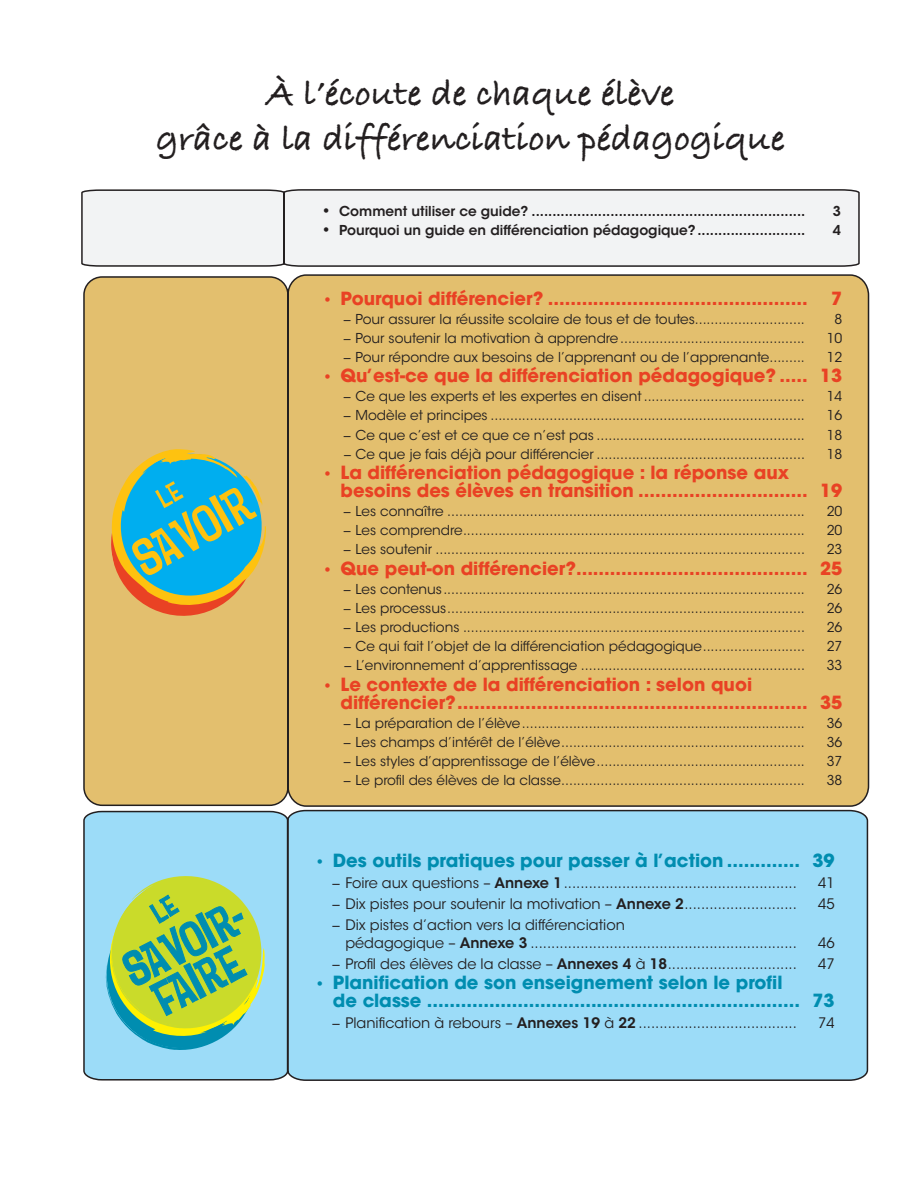
<style>
.page{position:relative;width:919px;height:1189px;background:#fff}
.page>*{position:absolute;margin:0;border:0;box-sizing:border-box;transform-origin:0 0}
.t1{font:37.5px/45px "Bradley Hand ITCTT Bold";color:#231f20;text-align:center}
.t2{font:700 18px/18px "ITC Avant Garde Std";color:#e94224}
.t3{font:700 18px/18px "ITC Avant Garde Std";color:#008db0}
.t4{font:14.4px/18px "ITC Avant Garde Std";color:#231f20}
.t5{font:13.65px "ITC Avant Garde Std";color:#231f20}
.t6{font:600 13.65px "ITC Avant Garde Std";color:#231f20}
.s1{font-weight:600}
</style>
<div class="page">
<div style="left:81px;top:189px;width:779px;height:78px;background:#f2f3f4"></div>
<div style="left:83px;top:274px;width:787px;height:533px;background:#e3bf6e"></div>
<svg style="left:101px;top:446px;width:168px;height:179px;background:#89b28d"></svg>
<div style="left:83px;top:809px;width:785px;height:272px;background:#9cdcf8"></div>
<svg style="left:96px;top:868px;width:173px;height:190px;background:#91cb8c"></svg>
<svg style="left:324px;top:208px;width:4px;height:4px"></svg>
<svg style="left:324px;top:227px;width:4px;height:4px"></svg>
<svg style="left:325px;top:297px;width:5px;height:4px"></svg>
<svg style="left:325px;top:374px;width:5px;height:5px"></svg>
<svg style="left:325px;top:471px;width:5px;height:5px"></svg>
<svg style="left:325px;top:567px;width:5px;height:5px"></svg>
<svg style="left:325px;top:683px;width:5px;height:4px"></svg>
<svg style="left:318px;top:858px;width:4px;height:5px"></svg>
<svg style="left:318px;top:981px;width:4px;height:4px"></svg>
<h1 class="t1" style="left:156px;top:70px;width:630px">À l’écoute de chaque élève<br>grâce à la différenciation pédagogique</h1>
<p class="t6" style="left:339px;top:202px;width:467px">Comment utiliser ce guide? ..................................................................</p>
<p class="t6" style="left:832px;top:202px;width:10px">3</p>
<p class="t6" style="left:339px;top:221px;width:467px">Pourquoi un guide en différenciation pédagogique?..........................</p>
<p class="t6" style="left:832px;top:221px;width:10px">4</p>
<h2 class="t2" style="left:340px;top:289px;width:469px">Pourquoi différencier? ..............................................</h2>
<h2 class="t2" style="left:831px;top:289px;width:13px">7</h2>
<p class="t5" style="left:343px;top:310px;width:463px">− Pour assurer la réussite scolaire de tous et de toutes............................</p>
<p class="t5" style="left:834px;top:310px;width:9px">8</p>
<p class="t5" style="left:343px;top:329px;width:463px">− Pour soutenir la motivation à apprendre...............................................</p>
<p class="t5" style="left:826px;top:329px;width:17px">10</p>
<p class="t5" style="left:343px;top:348px;width:463px">− Pour répondre aux besoins de l’apprenant ou de l’apprenante.........</p>
<p class="t5" style="left:826px;top:348px;width:17px">12</p>
<h2 class="t2" style="left:340px;top:366px;width:503px">Qu’est-ce que la différenciation pédagogique? ..... 13</h2>
<p class="t5" style="left:343px;top:388px;width:463px">− Ce que les experts et les expertes en disent.........................................</p>
<p class="t5" style="left:826px;top:388px;width:17px">14</p>
<p class="t5" style="left:343px;top:407px;width:463px">− Modèle et principes ................................................................................</p>
<p class="t5" style="left:826px;top:407px;width:17px">16</p>
<p class="t5" style="left:343px;top:426px;width:463px">− Ce que c’est et ce que ce n’est pas .....................................................</p>
<p class="t5" style="left:826px;top:426px;width:17px">18</p>
<p class="t5" style="left:343px;top:445px;width:463px">− Ce que je fais déjà pour différencier .....................................................</p>
<p class="t5" style="left:826px;top:445px;width:17px">18</p>
<h2 class="t2" style="left:340px;top:463px;width:503px">La différenciation pédagogique : la réponse aux besoins des élèves en transition .............................. 19</h2>
<p class="t5" style="left:343px;top:503px;width:463px">− Les connaître ...........................................................................................</p>
<p class="t5" style="left:826px;top:503px;width:17px">20</p>
<p class="t5" style="left:343px;top:522px;width:463px">− Les comprendre.......................................................................................</p>
<p class="t5" style="left:826px;top:522px;width:17px">20</p>
<p class="t5" style="left:343px;top:541px;width:463px">− Les soutenir ..............................................................................................</p>
<p class="t5" style="left:826px;top:541px;width:17px">23</p>
<h2 class="t2" style="left:340px;top:559px;width:503px">Que peut-on différencier?......................................... 25</h2>
<p class="t5" style="left:343px;top:581px;width:463px">− Les contenus............................................................................................</p>
<p class="t5" style="left:826px;top:581px;width:17px">26</p>
<p class="t5" style="left:343px;top:600px;width:463px">− Les processus...........................................................................................</p>
<p class="t5" style="left:826px;top:600px;width:17px">26</p>
<p class="t5" style="left:343px;top:619px;width:463px">− Les productions .......................................................................................</p>
<p class="t5" style="left:826px;top:619px;width:17px">26</p>
<p class="t5" style="left:343px;top:638px;width:463px">− Ce qui fait l’objet de la différenciation pédagogique..........................</p>
<p class="t5" style="left:826px;top:638px;width:17px">27</p>
<p class="t5" style="left:344px;top:657px;width:462px">− L’environnement d’apprentissage .........................................................</p>
<p class="t5" style="left:826px;top:657px;width:17px">33</p>
<h2 class="t2" style="left:340px;top:675px;width:503px">Le contexte de la différenciation : selon quoi différencier?.............................................................. 35</h2>
<p class="t5" style="left:343px;top:714px;width:463px">− La préparation de l’élève........................................................................</p>
<p class="t5" style="left:826px;top:714px;width:17px">36</p>
<p class="t5" style="left:343px;top:733px;width:463px">− Les champs d’intérêt de l’élève..............................................................</p>
<p class="t5" style="left:826px;top:733px;width:17px">36</p>
<p class="t5" style="left:343px;top:752px;width:463px">− Les styles d’apprentissage de l’élève.....................................................</p>
<p class="t5" style="left:826px;top:752px;width:17px">37</p>
<p class="t5" style="left:343px;top:771px;width:463px">− Le profil des élèves de la classe..............................................................</p>
<p class="t5" style="left:826px;top:771px;width:17px">38</p>
<h2 class="t3" style="left:333px;top:850px;width:503px">Des outils pratiques pour passer à l’action ............. 39</h2>
<p class="t4" style="left:332px;top:873px;width:466px">− Foire aux questions – <span class="s1">Annexe 1</span>........................................................</p>
<p class="t4" style="left:818px;top:873px;width:18px">41</p>
<p class="t4" style="left:332px;top:894px;width:466px">− Dix pistes pour soutenir la motivation – <span class="s1">Annexe 2</span>...........................</p>
<p class="t4" style="left:818px;top:894px;width:18px">45</p>
<p class="t4" style="left:345px;top:915px;width:453px;text-indent:-13px">− Dix pistes d’action vers la différenciation<br>pédagogique – <span class="s1">Annexe 3</span> ................................................................</p>
<p class="t4" style="left:818px;top:933px;width:18px">46</p>
<p class="t4" style="left:332px;top:954px;width:466px">− Profil des élèves de la classe – <span class="s1">Annexes 4</span> à <span class="s1">18</span>...............................</p>
<p class="t4" style="left:818px;top:954px;width:18px">47</p>
<h2 class="t3" style="left:333px;top:973px;width:503px">Planification de son enseignement selon le profil<br>de classe .................................................................. 73</h2>
<p class="t4" style="left:332px;top:1014px;width:466px">− Planification à rebours – <span class="s1">Annexes 19</span> à <span class="s1">22</span> ......................................</p>
<p class="t4" style="left:818px;top:1014px;width:18px">74</p>
</div>
